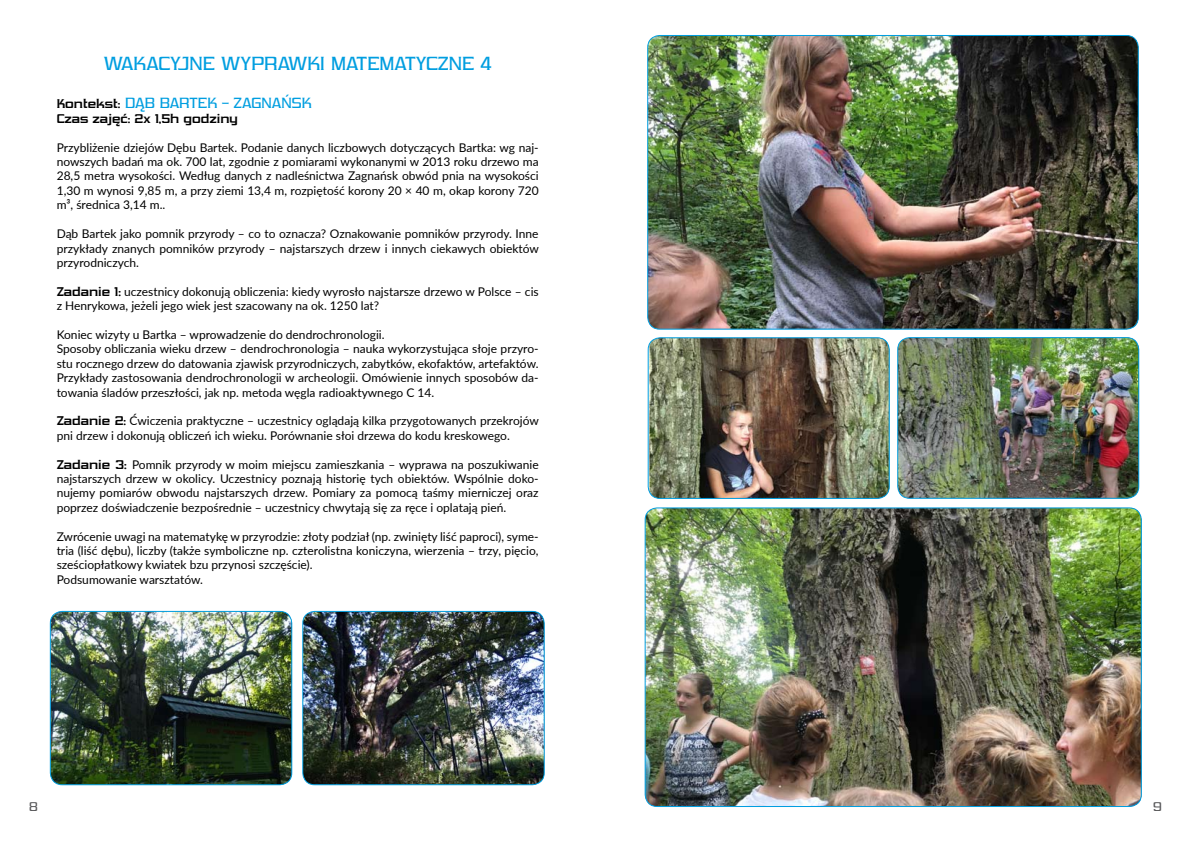
<style>
.page{position:relative;width:1191px;height:842px;background:#fff}
.page>*{position:absolute;margin:0;border:0;box-sizing:border-box;transform-origin:0 0}
.t1{font:18px "Vibrocentric";color:#009ee0}
.t2{font:14px "Vibrocentric";color:#009ee0}
.t3{font:12px/14.4px "Lato";color:#000}
.t4{font:700 12px "Vibrocentric";color:#000}
.t5{font:12px "Vibrocentric";color:#58585a}
.s1{font-weight:700;font-size:12px;color:#000}
.s2{font-family:"Vibrocentric";font-weight:700}
</style>
<div class="page">
<img style="left:647px;top:35px;width:491px;height:294px">
<div style="left:647px;top:35px;width:491px;height:295px;border:1px solid #009ee0;border-radius:12px"></div>
<img style="left:649px;top:338px;width:240px;height:160px">
<div style="left:647px;top:337px;width:242px;height:162px;border:1px solid #009ee0;border-radius:12px"></div>
<img style="left:897px;top:338px;width:241px;height:159px">
<div style="left:897px;top:337px;width:242px;height:162px;border:1px solid #009ee0;border-radius:12px"></div>
<img style="left:646px;top:508px;width:495px;height:298px">
<div style="left:644px;top:507px;width:497px;height:300px;border:1px solid #009ee0;border-radius:12px"></div>
<img style="left:304px;top:611px;width:240px;height:174px">
<div style="left:302px;top:611px;width:243px;height:174px;border:1px solid #009ee0;border-radius:12px"></div>
<img style="left:51px;top:611px;width:240px;height:174px">
<div style="left:50px;top:611px;width:242px;height:174px;border:1px solid #009ee0;border-radius:12px"></div>
<h1 class="t1" style="left:104px;top:53px;width:389px">WAKACYJNE WYPRAWKI MATEMATYCZNE 4</h1>
<p class="t2" style="left:57px;top:95px;width:256px"><span class="s1">Kontekst:</span> DĄB BARTEK – ZAGNAŃSK</p>
<p class="t4" style="left:57px;top:112px;width:182px">Czas zajęć: 2x 1,5h godziny</p>
<p class="t3" style="left:57px;top:140px;width:483px;text-align:justify">Przybliżenie dziejów Dębu Bartek. Podanie danych liczbowych dotyczących Bartka: wg naj&shy;nowszych badań ma ok. 700 lat, zgodnie z pomiarami wykonanymi w 2013 roku drzewo ma 28,5 metra wysokości. Według danych z nadleśnictwa Zagnańsk obwód pnia na wysokości 1,30 m wynosi 9,85 m, a przy ziemi 13,4 m, rozpiętość korony 20 × 40 m, okap korony 720 m³, średnica 3,14 m..</p>
<p class="t3" style="left:57px;top:226px;width:484px;text-align:justify">Dąb Bartek jako pomnik przyrody – co to oznacza? Oznakowanie pomników przyrody. Inne przykłady znanych pomników przyrody – najstarszych drzew i innych ciekawych obiektów przyrodniczych.</p>
<p class="t3" style="left:57px;top:284px;width:483px"><span class="s2">Zadanie 1:</span> uczestnicy dokonują obliczenia: kiedy wyrosło najstarsze drzewo w Polsce – cis z Henrykowa, jeżeli jego wiek jest szacowany na ok. 1250 lat?</p>
<p class="t3" style="left:57px;top:327px;width:483px">Koniec wizyty u Bartka – wprowadzenie do dendrochronologii.<br>Sposoby obliczania wieku drzew – dendrochronologia – nauka wykorzystująca słoje przyro&shy;stu rocznego drzew do datowania zjawisk przyrodniczych, zabytków, ekofaktów, artefaktów.<br>Przykłady zastosowania dendrochronologii w archeologii. Omówienie innych sposobów da&shy;towania śladów przeszłości, jak np. metoda węgla radioaktywnego C 14.</p>
<p class="t3" style="left:57px;top:413px;width:484px"><span class="s2">Zadanie 2:</span> Ćwiczenia praktyczne – uczestnicy oglądają kilka przygotowanych przekrojów pni drzew i dokonują obliczeń ich wieku. Porównanie słoi drzewa do kodu kreskowego.</p>
<p class="t3" style="left:57px;top:456px;width:483px;text-align:justify"><span class="s2">Zadanie 3:</span> Pomnik przyrody w moim miejscu zamieszkania – wyprawa na poszukiwanie najstarszych drzew w okolicy. Uczestnicy poznają historię tych obiektów. Wspólnie doko&shy;nujemy pomiarów obwodu najstarszych drzew. Pomiary za pomocą taśmy mierniczej oraz poprzez doświadczenie bezpośrednie – uczestnicy chwytają się za ręce i oplatają pień.</p>
<p class="t3" style="left:57px;top:528px;width:483px">Zwrócenie uwagi na matematykę w przyrodzie: złoty podział (np. zwinięty liść paproci), syme&shy;tria (liść dębu), liczby (także symboliczne np. czterolistna koniczyna, wierzenia – trzy, pięcio, sześciopłatkowy kwiatek bzu przynosi szczęście).<br>Podsumowanie warsztatów.</p>
<p class="t5" style="left:29px;top:800px;width:10px">8</p>
<p class="t5" style="left:1153px;top:800px;width:10px">9</p>
</div>
